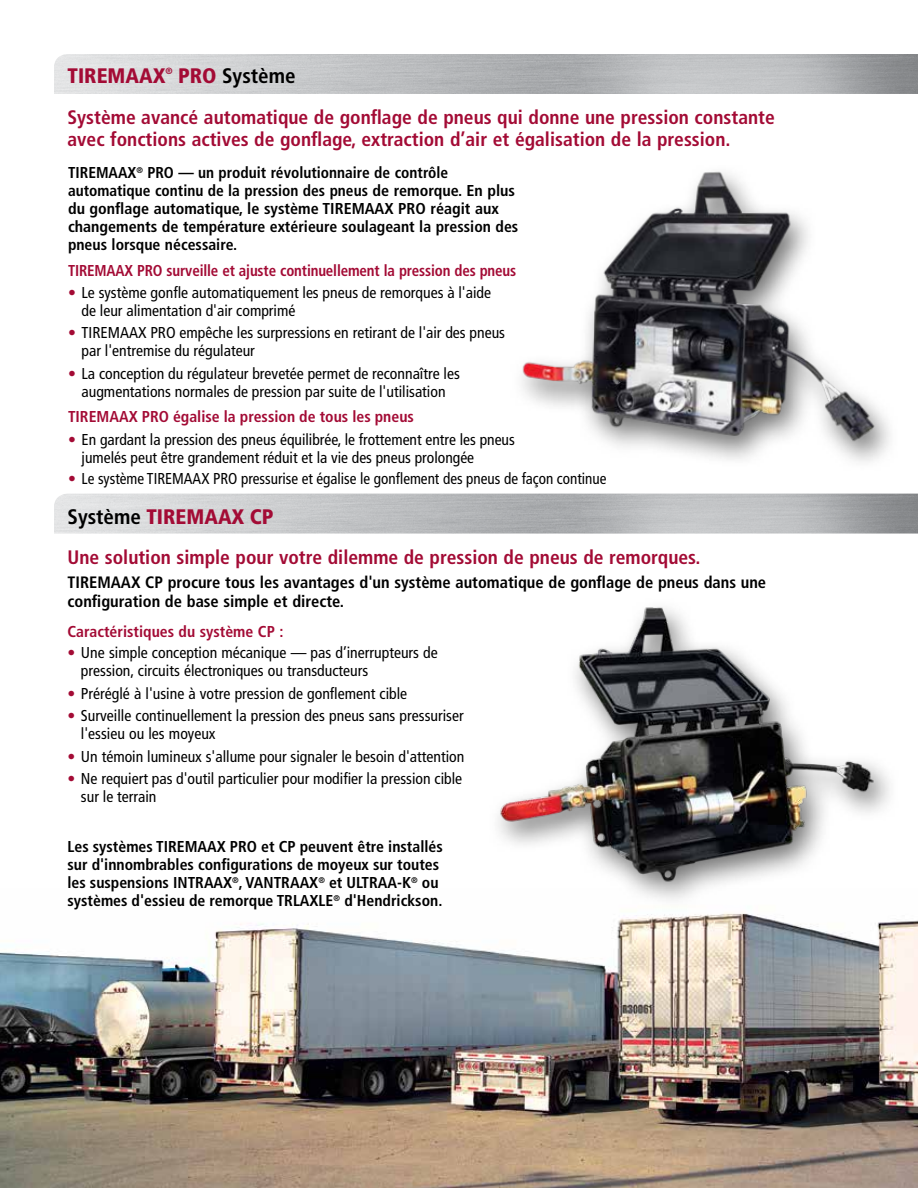
<style>
.page{position:relative;width:918px;height:1188px;background:#fff}
.page>*{position:absolute;margin:0;border:0;box-sizing:border-box;transform-origin:0 0}
.t1{font:900 condensed 21px "Frutiger LT Std";color:#a30b35}
.t2{font:700 condensed 21px "Frutiger LT Std";color:#000}
.t3{font:700 condensed 19.5px/22.5px "Frutiger LT Std";color:#a30b35}
.t4{font:700 condensed 16.5px/18.8px "Frutiger LT Std";color:#000}
.t5{font:condensed 15.75px/18px "Frutiger LT Std";color:#000}
.t6{font:700 condensed 15.75px/18px "Frutiger LT Std";color:#000}
.t7{font:condensed 15.75px "Frutiger LT Std";color:#000;scale:.96 1}
.t8{font:700 condensed 15.75px "Frutiger LT Std";color:#a30b35}
.t9{font:700 condensed 15.75px "Frutiger LT Std";color:#a30b35;scale:.95 1}
.t10{font:900 condensed 9px "Frutiger LT Std";color:#a30b35}
.s1{font-weight:900;color:#a30b35}
.s2{color:#a30b35}
.s3{font-weight:700;color:#000}
</style>
<div class="page">
<img style="left:0;top:913px;width:918px;height:275px">
<img style="left:498px;top:607px;width:381px;height:281px">
<img style="left:522px;top:171px;width:368px;height:289px">
<h1 class="t1" style="left:68px;top:63px;width:100px">TIREMAAX</h1>
<p class="t10" style="left:166px;top:66px;width:9px">®</p>
<h1 class="t2" style="left:178px;top:64px;width:119px"><span class="s1">PRO</span> Système</h1>
<p class="t3" style="left:68px;top:106px;width:709px">Système avancé automatique de gonflage de pneus qui donne une pression constante avec fonctions actives de gonflage, extraction d’air et égalisation de la pression.</p>
<p class="t6" style="left:68px;top:164px;width:452px">TIREMAAX<sup>®</sup> PRO — un produit révolutionnaire de contrôle automatique continu de la pression des pneus de remorque. En plus du gonflage automatique, le système TIREMAAX PRO réagit aux changements de température extérieure soulageant la pression des pneus lorsque nécessaire.</p>
<p class="t9" style="left:68px;top:261px;width:473px">TIREMAAX PRO surveille et ajuste continuellement la pression des pneus</p>
<p class="t5" style="left:82px;top:284px;width:411px;text-indent:-13px"><span class="s2">•</span> Le système gonfle automatiquement les pneus de remorques à l'aide de leur alimentation d'air comprimé</p>
<p class="t5" style="left:82px;top:324px;width:425px;text-indent:-13px"><span class="s2">•</span> TIREMAAX PRO empêche les surpressions en retirant de l'air des pneus par l'entremise du régulateur</p>
<p class="t5" style="left:68px;top:364px;width:393px;text-align:center"><span class="s2">•</span> La conception du régulateur brevetée permet de reconnaître les augmentations normales de pression par suite de l'utilisation</p>
<p class="t8" style="left:68px;top:407px;width:347px">TIREMAAX PRO égalise la pression de tous les pneus</p>
<p class="t5" style="left:82px;top:430px;width:435px;text-indent:-14px"><span class="s2">•</span> En gardant la pression des pneus équilibrée, le frottement entre les pneus jumelés peut être grandement réduit et la vie des pneus prolongée</p>
<p class="t7" style="left:68px;top:469px;width:562px"><span class="s2">•</span> Le système TIREMAAX PRO pressurise et égalise le gonflement des pneus de façon continue</p>
<h1 class="t1" style="left:68px;top:504px;width:208px"><span class="s3">Système</span> TIREMAAX CP</h1>
<p class="t3" style="left:68px;top:546px;width:635px">Une solution simple pour votre dilemme de pression de pneus de remorques.</p>
<p class="t4" style="left:68px;top:573px;width:700px">TIREMAAX CP procure tous les avantages d'un système automatique de gonflage de pneus dans une configuration de base simple et directe.</p>
<p class="t8" style="left:68px;top:622px;width:217px">Caractéristiques du système CP :</p>
<p class="t5" style="left:81px;top:644px;width:358px;text-indent:-13px"><span class="s2">•</span> Une simple conception mécanique — pas d’inerrupteurs de pression, circuits électroniques ou transducteurs</p>
<p class="t5" style="left:68px;top:685px;width:341px"><span class="s2">•</span> Préréglé à l'usine à votre pression de gonflement cible</p>
<p class="t5" style="left:81px;top:707px;width:384px;text-indent:-13px"><span class="s2">•</span> Surveille continuellement la pression des pneus sans pressuriser l'essieu ou les moyeux</p>
<p class="t5" style="left:68px;top:747px;width:398px"><span class="s2">•</span> Un témoin lumineux s'allume pour signaler le besoin d'attention</p>
<p class="t5" style="left:81px;top:770px;width:383px;text-indent:-13px"><span class="s2">•</span> Ne requiert pas d'outil particulier pour modifier la pression cible sur le terrain</p>
<p class="t6" style="left:67px;top:837px;width:377px">Les systèmes TIREMAAX PRO et CP peuvent être installés sur d'innombrables configurations de moyeux sur toutes les suspensions INTRAAX<sup>®</sup>, VANTRAAX<sup>®</sup> et ULTRAA-K<sup>®</sup> ou systèmes d'essieu de remorque TRLAXLE<sup>®</sup> d'Hendrickson.</p>
</div>
